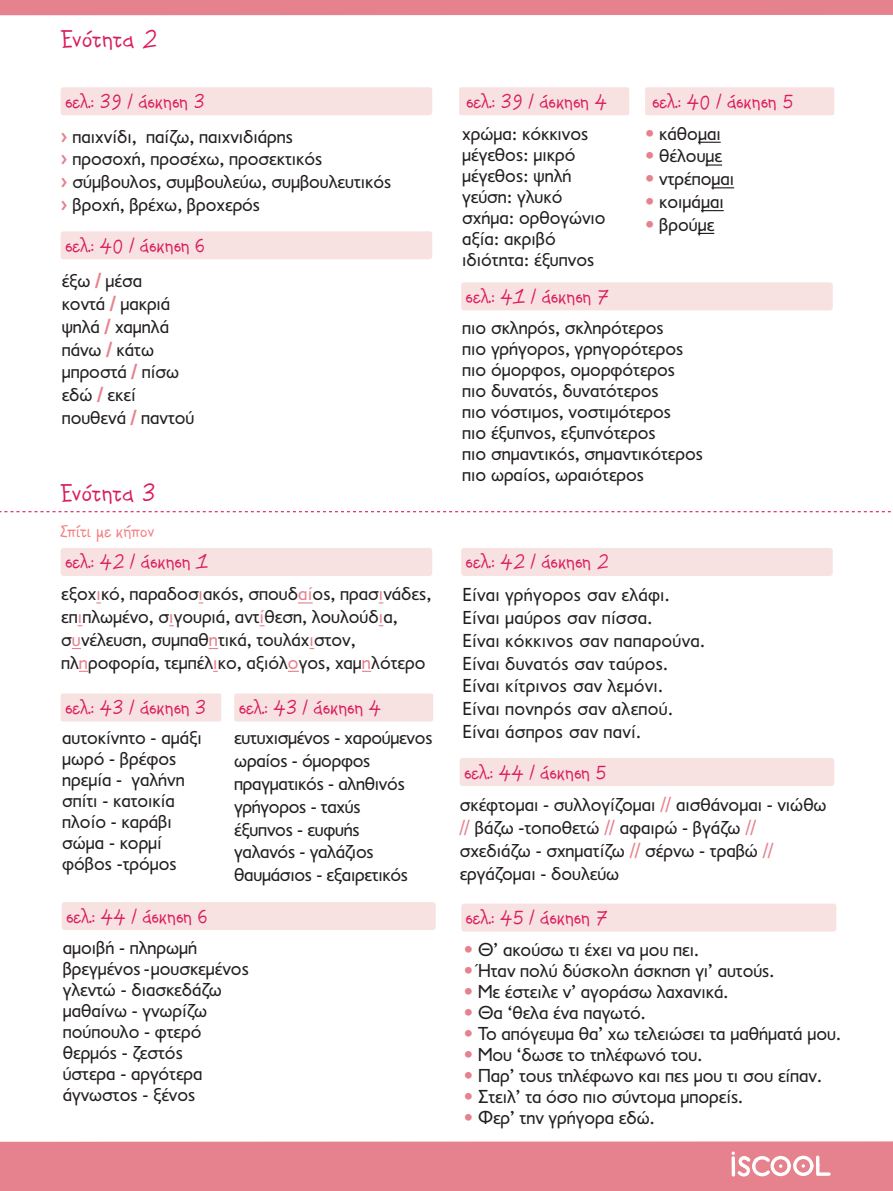
<style>
.page{position:relative;width:893px;height:1191px;background:#fff}
.page>*{position:absolute;margin:0;border:0;box-sizing:border-box;transform-origin:0 0}
.t1{font:27px "PF Kids Pro Grade Five";letter-spacing:.02em;color:#da1c5c}
.t2{font:21.6px "PF Kids Pro Grade Five";color:#da1c5c}
.t3{font:19.5px "PF Kids Pro Grade Five";color:#f37d7d}
.t4{font:19.05px/22.8px "PF Transport";color:#231f20}
.s1{font-weight:700;color:#e6828e}
.s2{color:#e6828e}
</style>
<div class="page">
<div style="left:61px;top:87px;width:371px;height:28px;background:#f8e2e1;border-radius:3px"></div>
<div style="left:459px;top:87px;width:170px;height:28px;background:#f8e2e1;border-radius:2px"></div>
<div style="left:461px;top:903px;width:375px;height:28px;background:#f8e2e1;border-radius:3px"></div>
<div style="left:61px;top:231px;width:371px;height:28px;background:#f8e2e1;border-radius:3px"></div>
<div style="left:61px;top:548px;width:371px;height:28px;background:#f8e2e1;border-radius:3px"></div>
<div style="left:61px;top:693px;width:160px;height:28px;background:#f8e2e1;border-radius:2px"></div>
<div style="left:234px;top:693px;width:199px;height:28px;background:#f8e2e1;border-radius:2px"></div>
<div style="left:461px;top:548px;width:372px;height:28px;background:#f8e2e1;border-radius:3px"></div>
<div style="left:460px;top:758px;width:374px;height:28px;background:#f8e2e1;border-radius:3px"></div>
<div style="left:62px;top:902px;width:374px;height:28px;background:#f8e2e1;border-radius:3px"></div>
<div style="left:461px;top:282px;width:372px;height:28px;background:#f8e2e1;border-radius:3px"></div>
<div style="left:645px;top:87px;width:189px;height:28px;background:#f8e2e1;border-radius:2px"></div>
<div style="left:0;top:1141px;width:893px;height:50px;background:#e6828e"></div>
<svg style="left:731px;top:1151px;width:100px;height:26px"></svg>
<div style="left:0;top:0;width:893px;height:15px;background:#e6828e"></div>
<svg style="left:698px;top:142px;width:23px;height:1px"></svg>
<svg style="left:706px;top:164px;width:16px;height:2px"></svg>
<svg style="left:711px;top:187px;width:23px;height:1px"></svg>
<svg style="left:701px;top:210px;width:23px;height:1px"></svg>
<svg style="left:698px;top:233px;width:16px;height:1px"></svg>
<svg style="left:0;top:511px;width:891px;height:1px"></svg>
<svg style="left:298px;top:602px;width:15px;height:1px"></svg>
<h1 class="t1" style="left:61px;top:17px;width:97px">Ενότητα 2</h1>
<p class="t2" style="left:65px;top:84px;width:141px">σελ.: 39 / άσκηση 3</p>
<p class="t2" style="left:466px;top:84px;width:142px">σελ.: 39 / άσκηση 4</p>
<p class="t2" style="left:652px;top:84px;width:143px">σελ.: 40 / άσκηση 5</p>
<p class="t4" style="left:61px;top:125px;width:332px"><span class="s1">&gt;</span> παιχνίδι, παίζω, παιχνιδιάρης<br><span class="s1">&gt;</span> προσοχή, προσέχω, προσεκτικός<br><span class="s1">&gt;</span> σύµβουλος, συµβουλεύω, συµβουλευτικός <span class="s1">&gt;</span> βροχή, βρέχω, βροχερός</p>
<p class="t4" style="left:462px;top:123px;width:145px;line-height:21px">χρώµα: κόκκινος µέγεθος: µικρό µέγεθος: ψηλή γεύση: γλυκό σχήµα: ορθογώνιο αξία: ακριβό ιδιότητα: έξυπνος</p>
<p class="t4" style="left:645px;top:122px;width:77px"><span class="s2">•</span> κάθοµαι</p>
<p class="t4" style="left:645px;top:145px;width:78px"><span class="s2">•</span> θέλουµε</p>
<p class="t4" style="left:645px;top:167px;width:90px"><span class="s2">•</span> ντρέποµαι</p>
<p class="t4" style="left:645px;top:190px;width:80px"><span class="s2">•</span> κοιµάµαι</p>
<p class="t4" style="left:645px;top:213px;width:71px"><span class="s2">•</span> βρούµε</p>
<p class="t2" style="left:65px;top:228px;width:141px">σελ.: 40 / άσκηση 6</p>
<p class="t4" style="left:62px;top:269px;width:134px">έξω <span class="s1">/</span> µέσα<br>κοντά <span class="s1">/</span> µακριά ψηλά <span class="s1">/</span> χαµηλά πάνω <span class="s1">/</span> κάτω µπροστά <span class="s1">/</span> πίσω εδώ <span class="s1">/</span> εκεί πουθενά <span class="s1">/</span> παντού</p>
<h1 class="t1" style="left:61px;top:471px;width:96px">Ενότητα 3</h1>
<p class="t3" style="left:60px;top:514px;width:96px">Σπίτι µε κήπον</p>
<p class="t2" style="left:65px;top:544px;width:145px">σελ.: 42 / άσκηση 1</p>
<p class="t2" style="left:466px;top:279px;width:145px">σελ.: 41 / άσκηση 7</p>
<p class="t4" style="left:462px;top:317px;width:242px;line-height:21px">πιο σκληρός, σκληρότερος<br>πιο γρήγορος, γρηγορότερος πιο όµορφος, οµορφότερος πιο δυνατός, δυνατότερος<br>πιο νόστιµος, νοστιµότερος<br>πιο έξυπνος, εξυπνότερος<br>πιο σηµαντικός, σηµαντικότερος πιο ωραίος, ωραιότερος</p>
<p class="t2" style="left:466px;top:544px;width:145px">σελ.: 42 / άσκηση 2</p>
<p class="t4" style="left:61px;top:582px;width:371px">εξοχ<span class="s2">ι</span>κό, παραδοσ<span class="s2">ι</span>ακός, σπουδ<span class="s2">αί</span>ος, πρασ<span class="s2">ι</span>νάδες, επ<span class="s2">ι</span>πλωµένο, σ<span class="s2">ι</span>γουριά, αντ<span class="s2">ί</span>θεση, λουλούδ<span class="s2">ι</span>α, σ<span class="s2">υ</span>νέλευση, συµπαθ<span class="s2">η</span>τικά, τουλάχ<span class="s2">ι</span>στον, πλ<span class="s2">η</span>ροφορία, τεµπέλ<span class="s2">ι</span>κο, αξιόλ<span class="s2">ο</span>γος, χαµ<span class="s2">η</span>λότερο</p>
<p class="t4" style="left:463px;top:583px;width:244px">Είναι γρήγορος σαν ελάφι.<br>Είναι µαύρος σαν πίσσα.<br>Είναι κόκκινος σαν παπαρούνα.<br>Είναι δυνατός σαν ταύρος.<br>Είναι κίτρινος σαν λεµόνι.<br>Είναι πονηρός σαν αλεπού.<br>Είναι άσπρος σαν πανί.</p>
<p class="t2" style="left:65px;top:690px;width:143px">σελ.: 43 / άσκηση 3</p>
<p class="t2" style="left:239px;top:690px;width:144px">σελ.: 43 / άσκηση 4</p>
<p class="t4" style="left:62px;top:727px;width:141px;line-height:21px">αυτοκίνητο - αµάξι µωρό - βρέφος ηρεµία - γαλήνη σπίτι - κατοικία πλοίο - καράβι σώµα - κορµί φόβος -τρόµος</p>
<p class="t4" style="left:234px;top:726px;width:200px">ευτυχισµένος - χαρούµενος ωραίος - όµορφος πραγµατικός - αληθινός γρήγορος - ταχύς<br>έξυπνος - ευφυής<br>γαλανός - γαλάζιος θαυµάσιος - εξαιρετικός</p>
<p class="t2" style="left:464px;top:754px;width:144px">σελ.: 44 / άσκηση 5</p>
<p class="t4" style="left:460px;top:793px;width:368px">σκέφτοµαι - συλλογίζοµαι <span class="s2">//</span> αισθάνοµαι - νιώθω <span class="s2">//</span> βάζω -τοποθετώ <span class="s2">//</span> αφαιρώ - βγάζω <span class="s2">// </span>σχεδιάζω - σχηµατίζω <span class="s2">//</span> σέρνω - τραβώ <span class="s2">// </span>εργάζοµαι - δουλεύω</p>
<p class="t2" style="left:66px;top:898px;width:143px">σελ.: 44 / άσκηση 6</p>
<p class="t2" style="left:465px;top:899px;width:143px">σελ.: 45 / άσκηση 7</p>
<p class="t4" style="left:63px;top:937px;width:188px;line-height:21px">αµοιβή - πληρωµή βρεγµένος - µουσκεµένος γλεντώ - διασκεδάζω µαθαίνω - γνωρίζω πούπουλο - φτερό θερµός - ζεστός<br>ύστερα - αργότερα άγνωστος - ξένος</p>
<p class="t4" style="left:464px;top:938px;width:237px"><span class="s2">•</span> Θ’ ακούσω τι έχει να µου πει.</p>
<p class="t4" style="left:464px;top:959px;width:312px"><span class="s2">•</span> Ήταν πολύ δύσκολη άσκηση γι’ αυτούς.</p>
<p class="t4" style="left:464px;top:980px;width:266px"><span class="s2">•</span> Με έστειλε ν’ αγοράσω λαχανικά.</p>
<p class="t4" style="left:464px;top:1001px;width:183px"><span class="s2">•</span> Θα ‘θελα ένα παγωτό.</p>
<p class="t4" style="left:464px;top:1022px;width:378px"><span class="s2">•</span> Το απόγευµα θα’ χω τελειώσει τα µαθήµατά µου.</p>
<p class="t4" style="left:464px;top:1043px;width:240px"><span class="s2">•</span> Μου ‘δωσε το τηλέφωνό του.</p>
<p class="t4" style="left:464px;top:1064px;width:359px"><span class="s2">•</span> Παρ’ τους τηλέφωνο και πες µου τι σου είπαν.</p>
<p class="t4" style="left:464px;top:1085px;width:281px"><span class="s2">•</span> Στειλ’ τα όσο πιο σύντοµα µπορείς.</p>
<p class="t4" style="left:464px;top:1106px;width:192px"><span class="s2">•</span> Φερ’ την γρήγορα εδώ.</p>
</div>
